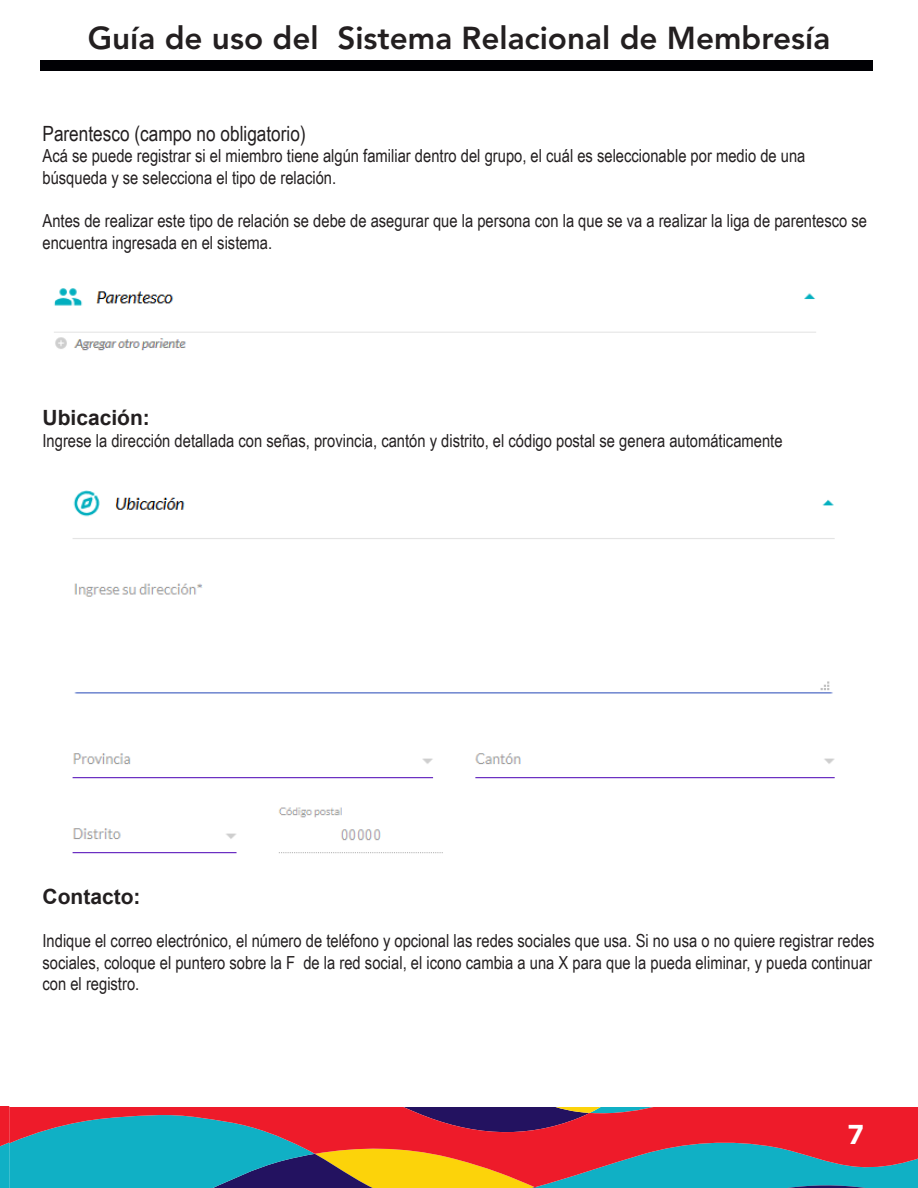
<style>
.page{position:relative;width:918px;height:1188px;background:#fff}
.page>*{position:absolute;margin:0;border:0;box-sizing:border-box;transform-origin:0 0}
.t1{font:800 31.5px "Avenir LT Std";color:#231f20}
.t2{font:900 27px "Avenir LT Std";color:#fff}
.t3{font:21px "Arial Narrow";color:#231f20}
.t4{font:700 21px "Arial";color:#231f20}
.t5{font:18px/21.6px "Arial Narrow";color:#231f20}
</style>
<div class="page">
<svg style="left:0;top:1106px;width:918px;height:82px"></svg>
<svg style="left:9px;top:1107px;width:909px;height:80px;background:#896268"></svg>
<div style="left:40px;top:60px;width:833px;height:11px;background:#000004"></div>
<img style="left:54px;top:288px;width:762px;height:63px">
<img style="left:72px;top:490px;width:763px;height:364px">
<h1 class="t1" style="left:88px;top:19px;width:744px">Guía de uso del Sistema Relacional de Membresía</h1>
<p class="t3" style="left:43px;top:118px;width:265px">Parentesco (campo no obligatorio)</p>
<p class="t5" style="left:43px;top:144px;width:765px">Acá se puede registrar si el miembro tiene algún familiar dentro del grupo, el cuál es seleccionable por medio de una</p>
<p class="t5" style="left:43px;top:166px;width:295px">búsqueda y se selecciona el tipo de relación.</p>
<p class="t5" style="left:43px;top:209px;width:826px">Antes de realizar este tipo de relación se debe de asegurar que la persona con la que se va a realizar la liga de parentesco se encuentra ingresada en el sistema.</p>
<p class="t4" style="left:43px;top:403px;width:109px">Ubicación:</p>
<p class="t5" style="left:43px;top:429px;width:742px">Ingrese la dirección detallada con señas, provincia, cantón y distrito, el código postal se genera automáticamente</p>
<p class="t4" style="left:43px;top:882px;width:99px">Contacto:</p>
<p class="t5" style="left:43px;top:929px;width:833px">Indique el correo electrónico, el número de teléfono y opcional las redes sociales que usa. Si no usa o no quiere registrar redes sociales, coloque el puntero sobre la F de la red social, el icono cambia a una X para que la pueda eliminar, y pueda continuar con el registro.</p>
<p class="t2" style="left:848px;top:1118px;width:17px">7</p>
</div>
